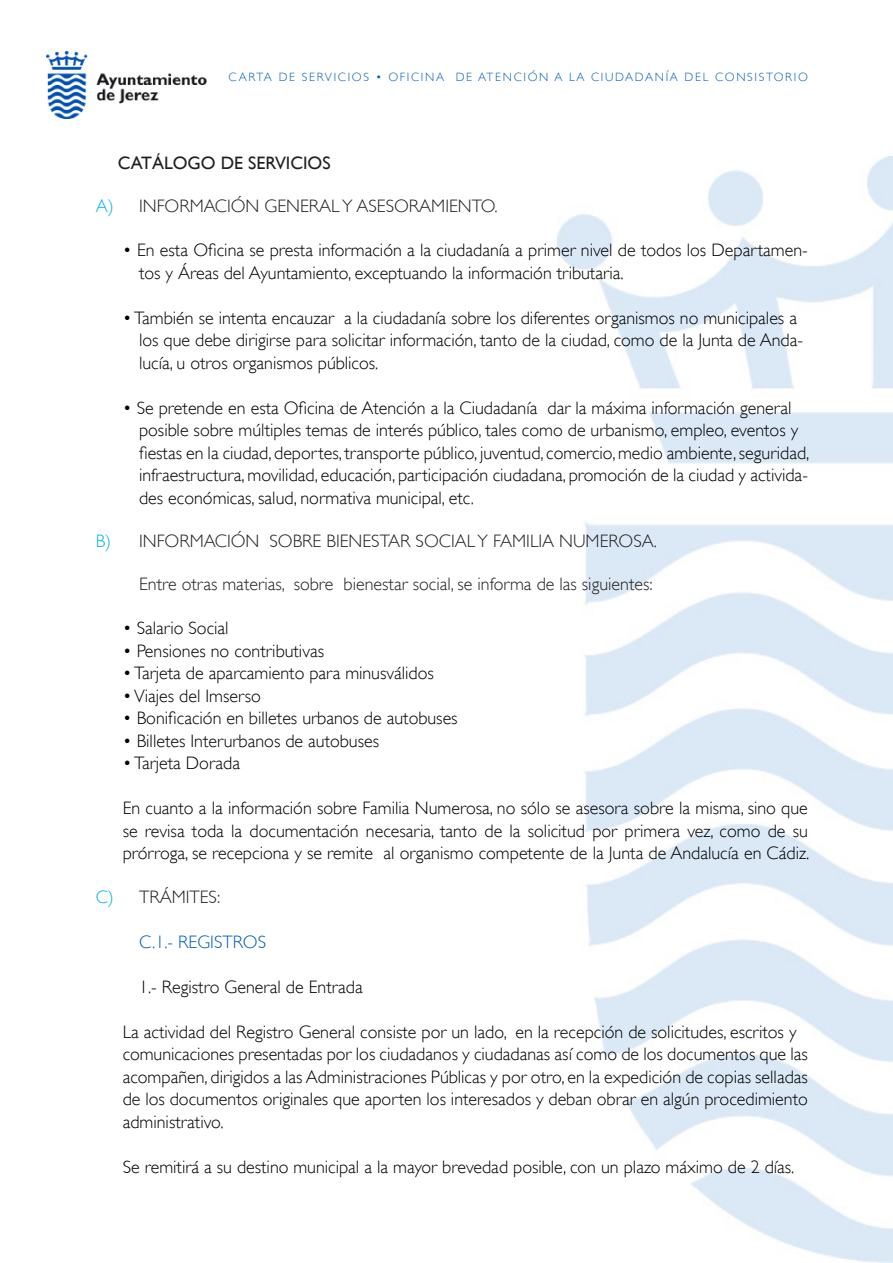
<style>
.page{position:relative;width:893px;height:1263px;background:#fff}
.page>*{position:absolute;margin:0;border:0;box-sizing:border-box;transform-origin:0 0}
.Heading_4{font:300 18px/22.5px "Gill Sans";color:#000}
.Heading_4-2{font:300 18px "Gill Sans";color:#231f20}
.Heading_3{font:18px "Gill Sans";color:#231f20}
.Heading_4-3{font:300 18px "Gill Sans";color:#005fb9}
.t1{font:300 12px "Gill Sans";letter-spacing:.14em;color:#005fb9}
.s1{color:#02b4eb}
</style>
<div class="page">
<img style="left:558px;top:156px;width:335px;height:1107px">
<img style="left:47px;top:51px;width:159px;height:68px">
<p class="t1" style="left:228px;top:70px;width:581px">CARTA DE SERVICIOS • OFICINA DE ATENCIÓN A LA CIUDADANÍA DEL CONSISTORIO</p>
<p class="Heading_3" style="left:118px;top:152px;width:214px">CATÁLOGO DE SERVICIOS</p>
<p class="Heading_4-2" style="left:96px;top:196px;width:403px"><span class="s1">A)</span> INFORMACIÓN GENERAL Y ASESORAMIENTO.</p>
<p class="Heading_4" style="left:123px;top:239px;width:687px">• En esta Oficina se presta información a la ciudadanía a primer nivel de todos los Departamen-</p>
<p class="Heading_4" style="left:139px;top:261px;width:486px">tos y Áreas del Ayuntamiento, exceptuando la información tributaria.</p>
<p class="Heading_4" style="left:123px;top:306px;width:676px">• También se intenta encauzar a la ciudadanía sobre los diferentes organismos no municipales a</p>
<p class="Heading_4" style="left:139px;top:329px;width:665px">los que debe dirigirse para solicitar información, tanto de la ciudad, como de la Junta de Anda&shy;lucía, u otros organismos públicos.</p>
<p class="Heading_4" style="left:139px;top:396px;width:672px;text-indent:-16px">• Se pretende en esta Oficina de Atención a la Ciudadanía dar la máxima información general posible sobre múltiples temas de interés público, tales como de urbanismo, empleo, eventos y fiestas en la ciudad, deportes, transporte público, juventud, comercio, medio ambiente, seguridad,</p>
<p class="Heading_4" style="left:139px;top:464px;width:670px">infraestructura, movilidad, educación, participación ciudadana, promoción de la ciudad y activida-</p>
<p class="Heading_4" style="left:139px;top:486px;width:336px">des económicas, salud, normativa municipal, etc.</p>
<p class="Heading_4-2" style="left:96px;top:531px;width:563px"><span class="s1">B)</span> INFORMACIÓN SOBRE BIENESTAR SOCIAL Y FAMILIA NUMEROSA.</p>
<p class="Heading_4-2" style="left:139px;top:574px;width:515px">Entre otras materias, sobre bienestar social, se informa de las siguientes:</p>
<p class="Heading_4" style="left:123px;top:617px;width:107px">• Salario Social</p>
<p class="Heading_4" style="left:123px;top:639px;width:203px">• Pensiones no contributivas</p>
<p class="Heading_4" style="left:123px;top:662px;width:313px">• Tarjeta de aparcamiento para minusválidos</p>
<p class="Heading_4" style="left:123px;top:684px;width:140px">• Viajes del Imserso</p>
<p class="Heading_4" style="left:123px;top:707px;width:336px">• Bonificación en billetes urbanos de autobuses</p>
<p class="Heading_4" style="left:123px;top:729px;width:258px">• Billetes Interurbanos de autobuses</p>
<p class="Heading_4" style="left:123px;top:752px;width:119px">• Tarjeta Dorada</p>
<p class="Heading_4" style="left:123px;top:797px;width:688px;text-align:justify">En cuanto a la información sobre Familia Numerosa, no sólo se asesora sobre la misma, sino que se revisa toda la documentación necesaria, tanto de la solicitud por primera vez, como de su prórroga, se recepciona y se remite al organismo competente de la Junta de Andalucía en Cádiz.</p>
<p class="Heading_4-2" style="left:96px;top:887px;width:126px"><span class="s1">C)</span> TRÁMITES:</p>
<p class="Heading_4-3" style="left:139px;top:931px;width:129px">C.1.- REGISTROS</p>
<p class="Heading_4" style="left:139px;top:975px;width:225px">1.- Registro General de Entrada</p>
<p class="Heading_4" style="left:123px;top:1020px;width:687px">La actividad del Registro General consiste por un lado, en la recepción de solicitudes, escritos y comunicaciones presentadas por los ciudadanos y ciudadanas así como de los documentos que las acompañen, dirigidos a las Administraciones Públicas y por otro, en la expedición de copias selladas de los documentos originales que aporten los interesados y deban obrar en algún procedimiento administrativo.</p>
<p class="Heading_4" style="left:123px;top:1155px;width:673px">Se remitirá a su destino municipal a la mayor brevedad posible, con un plazo máximo de 2 días.</p>
</div>
